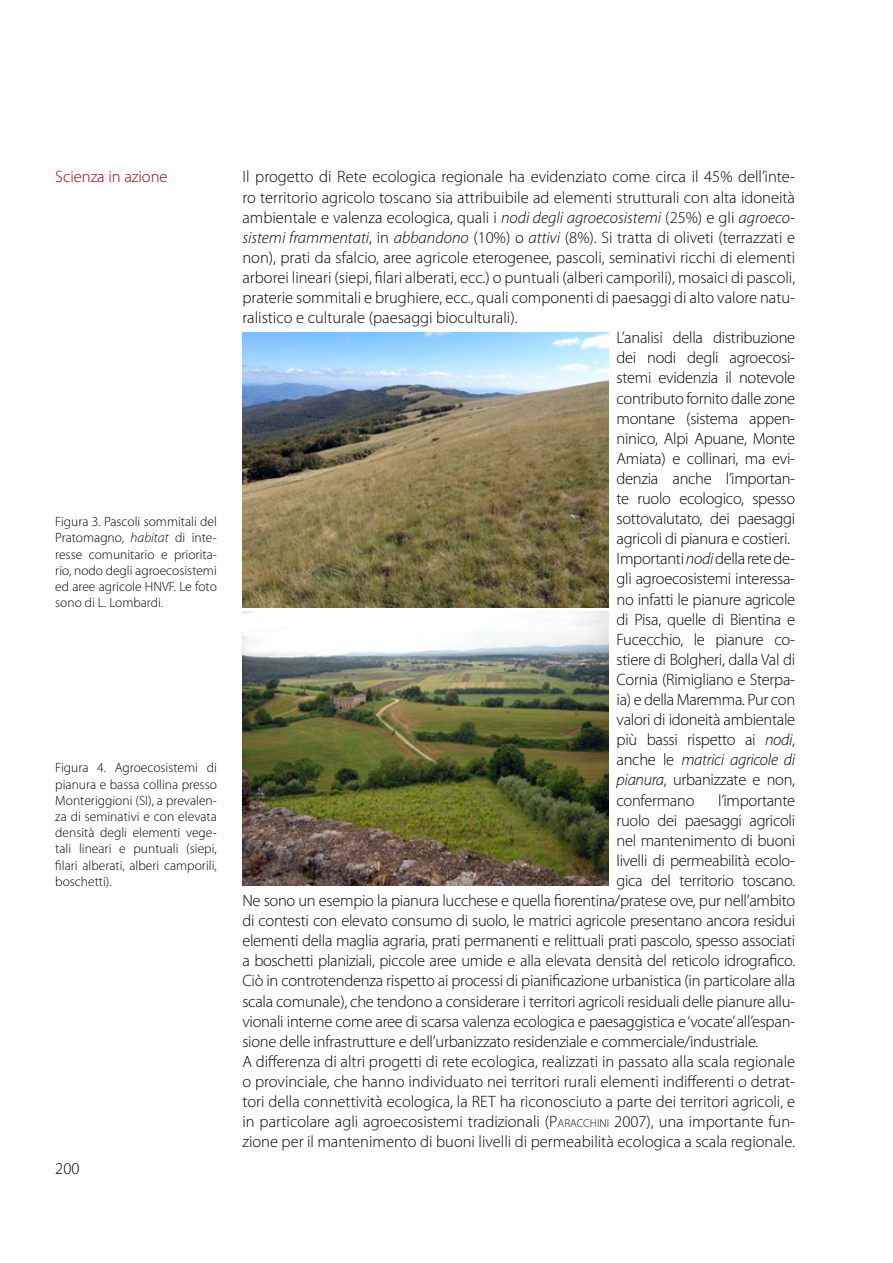
<style>
.page{position:relative;width:893px;height:1263px;background:#fff}
.page>*{position:absolute;margin:0;border:0;box-sizing:border-box;transform-origin:0 0}
.t1{font:300 16.5px "Myriad Pro";letter-spacing:-.015em;color:#000}
.t2{font:italic 300 16.5px "Myriad Pro";letter-spacing:-.02em;color:#000}
.t3{font:300 16.5px "Myriad Pro";color:#950000}
.t4{font:300 13.5px/16.2px "Myriad Pro";color:#000;text-align:justify}
.s1{font-style:italic}
.s2{font-style:normal}
.s3{font-style:inherit}
.s4{font-size:11.55px}
</style>
<div class="page">
<img style="left:242px;top:333px;width:366px;height:274px">
<img style="left:242px;top:611px;width:366px;height:275px">
<p class="t3" style="left:55px;top:167px;width:114px">Scienza in azione</p>
<p class="t4" style="left:55px;top:513px;width:163px">Figura 3. Pascoli sommitali del Pratomagno, <span class="s1">habitat</span> di inte&shy;resse comunitario e priorita&shy;rio, nodo degli agroecosistemi ed aree agricole HNVF. Le foto sono di L. Lombardi.</p>
<p class="t4" style="left:55px;top:760px;width:163px">Figura 4. Agroecosistemi di pianura e bassa collina presso Monteriggioni (SI), a prevalen&shy;za di seminativi e con elevata densità degli elementi vege&shy;tali lineari e puntuali (siepi, filari alberati, alberi camporili, boschetti).</p>
<p class="t1" style="left:55px;top:1158px;width:26px">200</p>
<p class="t1" style="left:242px;top:167px;width:554px">Il progetto di Rete ecologica regionale ha evidenziato come circa il 45% dell’inte-</p>
<p class="t1" style="left:242px;top:187px;width:554px">ro territorio agricolo toscano sia attribuibile ad elementi strutturali con alta idoneità</p>
<p class="t1" style="left:242px;top:207px;width:554px">ambientale e valenza ecologica, quali i <span class="s1">nodi degli agroecosistemi</span> (25%) e gli <span class="s1">agroeco-</span></p>
<p class="t1" style="left:242px;top:227px;width:554px"><span class="s1">sistemi frammentati</span>, in <span class="s1">abbandono</span> (10%) o <span class="s1">attivi</span> (8%). Si tratta di oliveti (terrazzati e</p>
<p class="t1" style="left:242px;top:247px;width:554px">non), prati da sfalcio, aree agricole eterogenee, pascoli, seminativi ricchi di elementi</p>
<p class="t1" style="left:242px;top:268px;width:554px">arborei lineari (siepi, filari alberati, ecc.) o puntuali (alberi camporili), mosaici di pascoli,</p>
<p class="t1" style="left:242px;top:288px;width:554px">praterie sommitali e brughiere, ecc., quali componenti di paesaggi di alto valore natu-</p>
<p class="t1" style="left:242px;top:308px;width:277px">ralistico e culturale (paesaggi bioculturali).</p>
<p class="t1" style="left:617px;top:328px;width:180px">L’analisi della distribuzione</p>
<p class="t1" style="left:617px;top:348px;width:180px">dei nodi degli agroecosi-</p>
<p class="t1" style="left:617px;top:368px;width:180px">stemi evidenzia il notevole</p>
<p class="t1" style="left:617px;top:388px;width:180px">contributo fornito dalle zone</p>
<p class="t1" style="left:617px;top:408px;width:180px">montane (sistema appen-</p>
<p class="t1" style="left:617px;top:428px;width:180px">ninico, Alpi Apuane, Monte</p>
<p class="t1" style="left:617px;top:448px;width:180px">Amiata) e collinari, ma evi-</p>
<p class="t1" style="left:617px;top:468px;width:180px">denzia anche l’importan-</p>
<p class="t1" style="left:617px;top:489px;width:180px">te ruolo ecologico, spesso</p>
<p class="t1" style="left:617px;top:509px;width:180px">sottovalutato, dei paesaggi</p>
<p class="t1" style="left:617px;top:529px;width:175px">agricoli di pianura e costieri.</p>
<p class="t1" style="left:617px;top:549px;width:180px">Importanti <span class="s1">nodi</span> della rete de-</p>
<p class="t1" style="left:617px;top:569px;width:180px">gli agroecosistemi interessa-</p>
<p class="t1" style="left:617px;top:589px;width:180px">no infatti le pianure agricole</p>
<p class="t1" style="left:617px;top:609px;width:180px">di Pisa, quelle di Bientina e</p>
<p class="t1" style="left:617px;top:629px;width:180px">Fucecchio, le pianure co-</p>
<p class="t1" style="left:617px;top:649px;width:180px">stiere di Bolgheri, dalla Val di</p>
<p class="t1" style="left:617px;top:669px;width:180px">Cornia (Rimigliano e Sterpa-</p>
<p class="t1" style="left:617px;top:690px;width:180px">ia) e della Maremma. Pur con</p>
<p class="t1" style="left:617px;top:710px;width:180px">valori di idoneità ambientale</p>
<p class="t1" style="left:617px;top:730px;width:180px">più bassi rispetto ai <span class="s1">nodi</span>,</p>
<p class="t2" style="left:617px;top:750px;width:180px"><span class="s2">anche le</span> matrici agricole di</p>
<p class="t1" style="left:617px;top:770px;width:180px"><span class="s1">pianura</span>, urbanizzate e non,</p>
<p class="t1" style="left:617px;top:790px;width:79px">confermano</p>
<p class="t1" style="left:718px;top:790px;width:79px">l’importante</p>
<p class="t1" style="left:617px;top:810px;width:180px">ruolo dei paesaggi agricoli</p>
<p class="t1" style="left:617px;top:830px;width:180px">nel mantenimento di buoni</p>
<p class="t1" style="left:617px;top:850px;width:180px">livelli di permeabilità ecolo-</p>
<p class="t1" style="left:617px;top:870px;width:180px">gica del territorio toscano.</p>
<p class="t1" style="left:242px;top:891px;width:554px">Ne sono un esempio la pianura lucchese e quella fiorentina/pratese ove, pur nell’ambito</p>
<p class="t1" style="left:242px;top:911px;width:554px">di contesti con elevato consumo di suolo, le matrici agricole presentano ancora residui</p>
<p class="t1" style="left:242px;top:931px;width:554px">elementi della maglia agraria, prati permanenti e relittuali prati pascolo, spesso associati</p>
<p class="t1" style="left:242px;top:951px;width:554px">a boschetti planiziali, piccole aree umide e alla elevata densità del reticolo idrografico.</p>
<p class="t1" style="left:242px;top:971px;width:554px">Ciò in controtendenza rispetto ai processi di pianificazione urbanistica (in particolare alla</p>
<p class="t1" style="left:242px;top:991px;width:554px">scala comunale), che tendono a considerare i territori agricoli residuali delle pianure allu-</p>
<p class="t1" style="left:242px;top:1011px;width:554px">vionali interne come aree di scarsa valenza ecologica e paesaggistica e ‘vocate’ all’espan-</p>
<p class="t1" style="left:242px;top:1031px;width:518px">sione delle infrastrutture e dell’urbanizzato residenziale e commerciale/industriale.</p>
<p class="t1" style="left:242px;top:1051px;width:554px">A differenza di altri progetti di rete ecologica, realizzati in passato alla scala regionale</p>
<p class="t1" style="left:242px;top:1071px;width:554px">o provinciale, che hanno individuato nei territori rurali elementi indifferenti o detrat-</p>
<p class="t1" style="left:242px;top:1091px;width:554px">tori della connettività ecologica, la RET ha riconosciuto a parte dei territori agricoli, e</p>
<p class="t1" style="left:242px;top:1112px;width:554px">in particolare agli agroecosistemi tradizionali (<span class="s3">P</span><span class="s4">ARACCHINI</span> 2007), una importante fun-</p>
<p class="t1" style="left:242px;top:1132px;width:554px">zione per il mantenimento di buoni livelli di permeabilità ecologica a scala regionale.</p>
</div>
